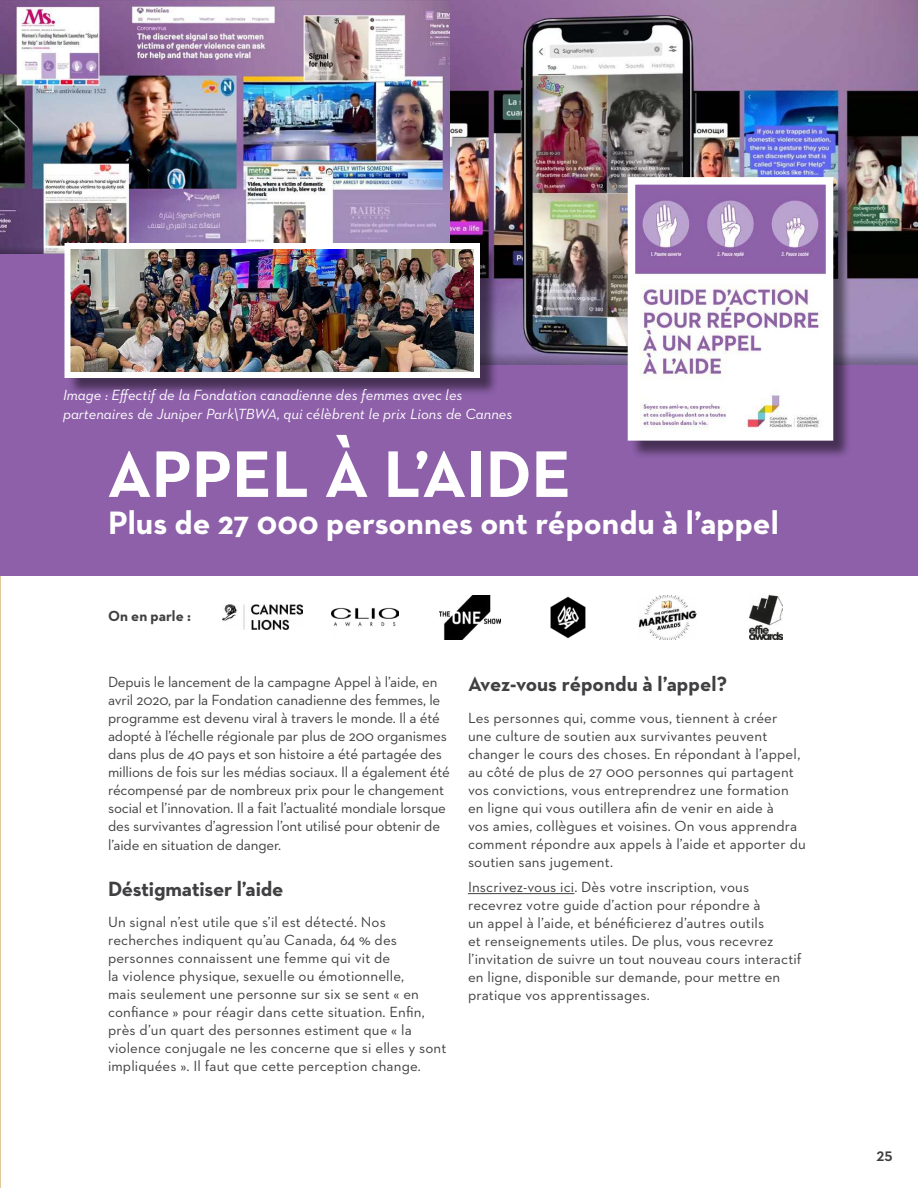
<style>
.page{position:relative;width:918px;height:1188px;background:#fff}
.page>*{position:absolute;margin:0;border:0;box-sizing:border-box;transform-origin:0 0}
.t1{font:700 67.05px "Neutraface 2 Text";color:#fff}
.t2{font:700 33px "Neutraface 2 Text";color:#fff}
.t3{font:700 21px "Neutraface 2 Text";letter-spacing:-.01em;color:#404042}
.t4{font:700 18px "Neutraface 2 Display";color:#404042}
.t5{font:15px/18px "Neutraface 2 Text";letter-spacing:.01em;color:#404042}
.t6{font:15px/18px "Neutraface 2 Text";letter-spacing:-.01em;color:#404042}
.t7{font:italic 15px/19.5px "Neutraface 2 Text";color:#fff}
.t8{font:700 15px "Neutraface 2 Text";color:#404042}
</style>
<div class="page">
<div style="left:0;top:0;width:918px;height:576px;background:#8d60a9"></div>
<img style="left:270px;top:0;width:648px;height:364px">
<hr style="left:468px;top:893px;width:106px;height:1px;background:#404042">
<div style="left:630px;top:180px;width:222px;height:279px;background:#000;opacity:.5"></div>
<img style="left:637px;top:186px;width:187px;height:246px">
<div style="left:628px;top:177px;width:205px;height:264px;border:8px solid #fff"></div>
<img style="left:0;top:1px;width:450px;height:253px">
<div style="left:67px;top:245px;width:432px;height:152px;background:#000;opacity:.5"></div>
<img style="left:72px;top:250px;width:401px;height:121px">
<div style="left:65px;top:243px;width:415px;height:135px;border:6px solid #fff"></div>
<img style="left:222px;top:605px;width:81px;height:25px">
<img style="left:331px;top:607px;width:68px;height:20px">
<img style="left:439px;top:595px;width:61px;height:44px">
<img style="left:550px;top:596px;width:36px;height:43px">
<img style="left:638px;top:595px;width:59px;height:44px">
<img style="left:749px;top:596px;width:33px;height:43px">
<p class="t7" style="left:63px;top:386px;width:451px">Image : Effectif de la Fondation canadienne des femmes avec les partenaires de Juniper Park\TBWA, qui célèbrent le prix Lions de Cannes</p>
<h1 class="t1" style="left:107px;top:435px;width:466px">APPEL À L’AIDE</h1>
<h2 class="t2" style="left:108px;top:504px;width:672px">Plus de 27 000 personnes ont répondu à l’appel</h2>
<p class="t8" style="left:108px;top:607px;width:84px">On en parle :</p>
<p class="t6" style="left:108px;top:674px;width:343px">Depuis le lancement de la campagne Appel à l’aide, en avril 2020, par la Fondation canadienne des femmes, le programme est devenu viral à travers le monde. Il a été adopté à l’échelle régionale par plus de 200 organismes dans plus de 40 pays et son histoire a été partagée des millions de fois sur les médias sociaux. Il a également été récompensé par de nombreux prix pour le changement social et l’innovation. Il a fait l’actualité mondiale lorsque des survivantes d’agression l’ont utilisé pour obtenir de</p>
<p class="t6" style="left:108px;top:837px;width:175px">l’aide en situation de danger.</p>
<h3 class="t3" style="left:108px;top:877px;width:177px">Déstigmatiser l’aide</h3>
<p class="t5" style="left:108px;top:915px;width:340px">Un signal n’est utile que s’il est détecté. Nos recherches indiquent qu’au Canada, 64 % des personnes connaissent une femme qui vit de<br>la violence physique, sexuelle ou émotionnelle,<br>mais seulement une personne sur six se sent « en confiance » pour réagir dans cette situation. Enfin, près d’un quart des personnes estiment que « la violence conjugale ne les concerne que si elles y sont impliquées ». Il faut que cette perception change.</p>
<h3 class="t3" style="left:468px;top:672px;width:261px">Avez-vous répondu à l’appel?</h3>
<p class="t5" style="left:468px;top:710px;width:339px">Les personnes qui, comme vous, tiennent à créer<br>une culture de soutien aux survivantes peuvent changer le cours des choses. En répondant à l’appel, au côté de plus de 27 000 personnes qui partagent vos convictions, vous entreprendrez une formation en ligne qui vous outillera afin de venir en aide à<br>vos amies, collègues et voisines. On vous apprendra comment répondre aux appels à l’aide et apporter du soutien sans jugement.</p>
<p class="t5" style="left:468px;top:879px;width:335px">Inscrivez-vous ici. Dès votre inscription, vous recevrez votre guide d’action pour répondre à<br>un appel à l’aide, et bénéficierez d’autres outils<br>et renseignements utiles. De plus, vous recevrez l’invitation de suivre un tout nouveau cours interactif en ligne, disponible sur demande, pour mettre en pratique vos apprentissages.</p>
<p class="t4" style="left:877px;top:1144px;width:18px">25</p>
</div>
